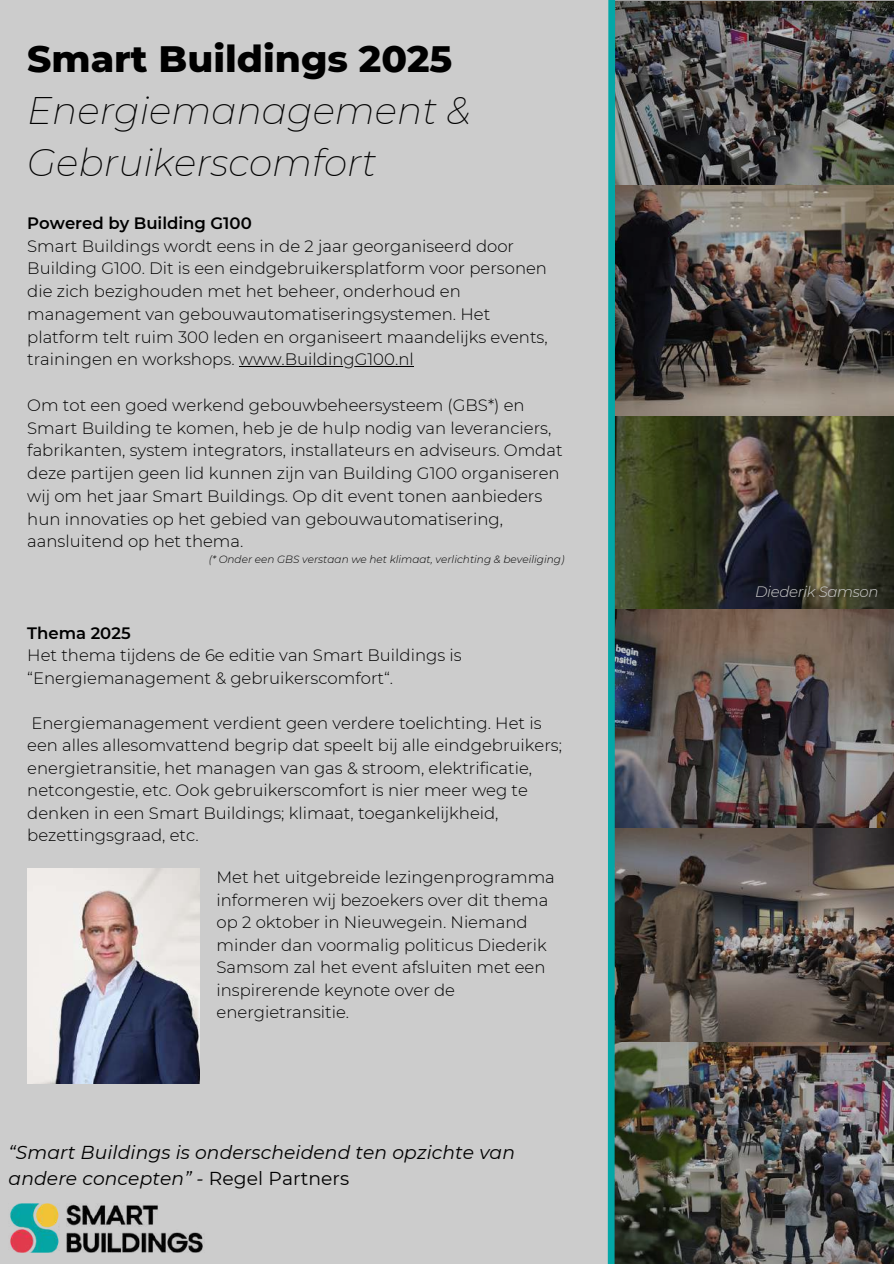
<style>
.page{position:relative;width:894px;height:1264px;background:#fff}
.page>*{position:absolute;margin:0;border:0;box-sizing:border-box;transform-origin:0 0}
.t1{font:italic 200 37.5px/51.8px "Montserrat";color:#000}
.t2{font:800 37.5px "Montserrat";color:#000}
.t3{font:italic 18.75px/25.8px "Montserrat";letter-spacing:.005em;color:#000}
.t4{font:300 16.5px/22.5px "Montserrat";color:#000}
.t5{font:600 16.5px "Montserrat";color:#000}
.t6{font:italic 300 15px "Montserrat";letter-spacing:-.025em;color:#ccc}
.t7{font:italic 300 10.5px "Montserrat";color:#000}
.s1{font-style:normal}
</style>
<div class="page">
<div style="left:0;top:0;width:893px;height:1263px;background:#ccc"></div>
<img style="left:618px;top:0;width:275px;height:1263px">
<svg style="left:607px;top:0;width:11px;height:1263px;background:#2a8f8d"></svg>
<img style="left:10px;top:1203px;width:193px;height:48px">
<img style="left:27px;top:868px;width:172px;height:215px">
<hr style="left:239px;top:366px;width:174px;height:1px;background:#000">
<h1 class="t2" style="left:27px;top:36px;width:426px">Smart Buildings 2025</h1>
<h1 class="t1" style="left:27px;top:85px;width:445px">Energiemanagement &amp;<br>Gebruikerscomfort</h1>
<p class="t5" style="left:27px;top:213px;width:226px">Powered by Building G100</p>
<p class="t4" style="left:27px;top:234px;width:522px">Smart Buildings wordt eens in de 2 jaar georganiseerd door Building G100. Dit is een eindgebruikersplatform voor personen die zich bezighouden met het beheer, onderhoud en management van gebouwautomatiseringsystemen. Het platform telt ruim 300 leden en organiseert maandelijks events, trainingen en workshops. www.BuildingG100.nl</p>
<p class="t4" style="left:27px;top:393px;width:536px">Om tot een goed werkend gebouwbeheersysteem (GBS*) en Smart Building te komen, heb je de hulp nodig van leveranciers, fabrikanten, system integrators, installateurs en adviseurs. Omdat deze partijen geen lid kunnen zijn van Building G100 organiseren wij om het jaar Smart Buildings. Op dit event tonen aanbieders hun innovaties op het gebied van gebouwautomatisering, aansluitend op het thema.</p>
<p class="t7" style="left:209px;top:553px;width:357px">(* Onder een GBS verstaan we het klimaat, verlichting &amp; beveiliging)</p>
<p class="t5" style="left:27px;top:623px;width:105px">Thema 2025</p>
<p class="t4" style="left:27px;top:644px;width:436px">Het thema tijdens de 6e editie van Smart Buildings is “Energiemanagement &amp; gebruikerscomfort“.</p>
<p class="t4" style="left:27px;top:711px;width:536px">Energiemanagement verdient geen verdere toelichting. Het is een alles allesomvattend begrip dat speelt bij alle eindgebruikers; energietransitie, het managen van gas &amp; stroom, elektrificatie, netcongestie, etc. Ook gebruikerscomfort is nier meer weg te denken in een Smart Buildings; klimaat, toegankelijkheid, bezettingsgraad, etc.</p>
<p class="t4" style="left:216px;top:866px;width:340px">Met het uitgebreide lezingenprogramma informeren wij bezoekers over dit thema op 2 oktober in Nieuwegein. Niemand minder dan voormalig politicus Diederik Samsom zal het event afsluiten met een inspirerende keynote over de energietransitie.</p>
<p class="t3" style="left:9px;top:1139px;width:508px">“Smart Buildings is onderscheidend ten opzichte van andere concepten” - <span class="s1">Regel Partners</span></p>
<p class="t6" style="left:755px;top:582px;width:125px">Diederik Samson</p>
</div>
